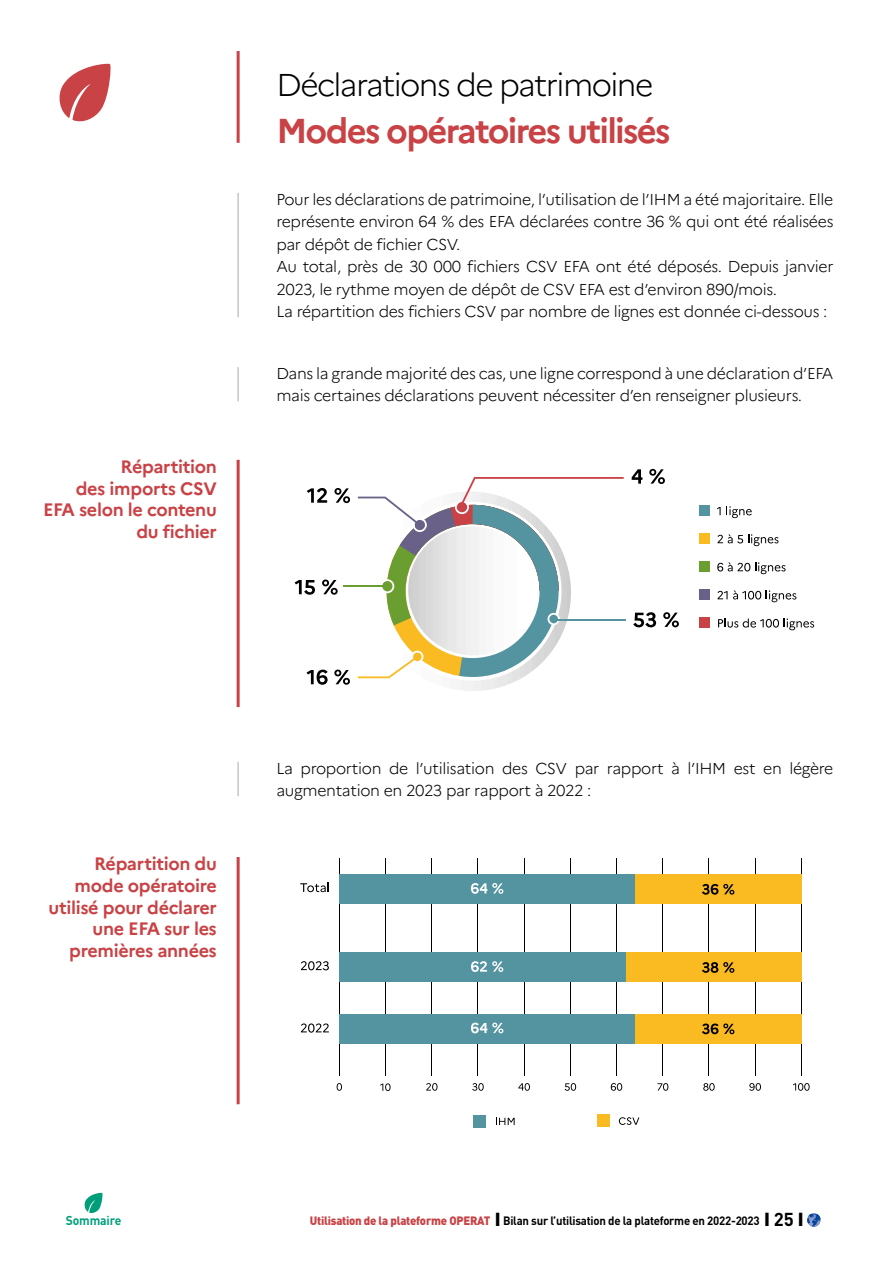
<style>
.page{position:relative;width:893px;height:1263px;background:#fff}
.page>*{position:absolute;margin:0;border:0;box-sizing:border-box;transform-origin:0 0}
.t1{font:700 34.5px "Marianne";letter-spacing:-.05em;color:#c94245}
.t2{font:300 31.5px "Marianne";letter-spacing:-.05em;color:#000}
.t3{font:700 18px/21.6px "Marianne";letter-spacing:-.02em;color:#c94245;text-align:right}
.t4{font:300 15.75px/22.5px "Marianne";letter-spacing:-.02em;color:#000}
.t5{font:700 12.75px "DIN Pro";letter-spacing:-.01em;color:#009f79;scale:.95 1}
.t6{font:700 12px "DIN Pro";letter-spacing:-.02em;color:#000;scale:.95 1}
.s1{font-weight:900;color:#c94245}
.s2{font-family:"DIN Black Alternate";font-weight:400;font-size:18.45px}
.s3{font-size:18.45px}
</style>
<div class="page">
<svg style="left:807px;top:1213px;width:14px;height:14px"></svg>
<hr style="left:237px;top:51px;width:3px;height:92px;background:#c94245">
<svg style="left:59px;top:63px;width:52px;height:59px"></svg>
<hr style="left:237px;top:193px;width:2px;height:124px;background:#c6c6c6">
<hr style="left:237px;top:367px;width:2px;height:34px;background:#c6c6c6">
<hr style="left:237px;top:762px;width:2px;height:34px;background:#c6c6c6">
<hr style="left:237px;top:460px;width:3px;height:247px;background:#c94245">
<hr style="left:237px;top:857px;width:3px;height:247px;background:#c94245">
<hr style="left:422px;top:491px;width:4px;height:200px;background:#fafafa">
<hr style="left:426px;top:491px;width:4px;height:200px;background:#fafafa">
<hr style="left:430px;top:491px;width:4px;height:200px;background:#fafafa">
<hr style="left:434px;top:491px;width:4px;height:200px;background:#fafafa">
<hr style="left:438px;top:491px;width:4px;height:200px;background:#fafafa">
<hr style="left:442px;top:491px;width:4px;height:200px;background:#f7f7f7">
<hr style="left:446px;top:491px;width:4px;height:200px;background:#f7f7f7">
<hr style="left:450px;top:491px;width:4px;height:200px;background:#f5f5f5">
<hr style="left:454px;top:491px;width:3px;height:200px;background:#f5f5f5">
<hr style="left:457px;top:491px;width:4px;height:200px;background:#f5f5f5">
<hr style="left:461px;top:491px;width:4px;height:200px;background:#f2f2f2">
<hr style="left:465px;top:491px;width:4px;height:200px;background:#f2f2f2">
<hr style="left:469px;top:491px;width:4px;height:200px;background:#f2f2f2">
<hr style="left:473px;top:491px;width:4px;height:200px;background:#f0f0f0">
<hr style="left:477px;top:491px;width:4px;height:200px;background:#f0f0f0">
<hr style="left:481px;top:491px;width:4px;height:200px;background:#ededed">
<hr style="left:485px;top:491px;width:4px;height:200px;background:#ededed">
<hr style="left:489px;top:491px;width:4px;height:200px;background:#ededed">
<svg style="left:493px;top:681px;width:4px;height:8px"></svg>
<svg style="left:497px;top:681px;width:4px;height:7px"></svg>
<hr style="left:501px;top:491px;width:3px;height:200px;background:#e8e8e8">
<svg style="left:504px;top:681px;width:4px;height:5px"></svg>
<hr style="left:548px;top:491px;width:3px;height:200px;background:#d6d6d6">
<svg style="left:633px;top:612px;width:23px;height:15px"></svg>
<svg style="left:663px;top:612px;width:16px;height:15px"></svg>
<svg style="left:307px;top:488px;width:20px;height:15px"></svg>
<svg style="left:334px;top:488px;width:16px;height:15px"></svg>
<svg style="left:295px;top:580px;width:20px;height:15px"></svg>
<svg style="left:322px;top:579px;width:16px;height:16px"></svg>
<svg style="left:307px;top:670px;width:21px;height:15px"></svg>
<svg style="left:334px;top:669px;width:16px;height:16px"></svg>
<svg style="left:632px;top:469px;width:10px;height:15px"></svg>
<svg style="left:649px;top:469px;width:16px;height:15px"></svg>
<hr style="left:343px;top:585px;width:44px;height:2px;background:#6b9e30">
<hr style="left:553px;top:619px;width:73px;height:2px;background:#5494a1">
<svg style="left:358px;top:477px;width:266px;height:204px"></svg>
<div style="left:699px;top:506px;width:11px;height:10px;background:#5494a1"></div>
<svg style="left:717px;top:506px;width:35px;height:12px"></svg>
<div style="left:699px;top:534px;width:11px;height:10px;background:#faba21"></div>
<svg style="left:717px;top:534px;width:61px;height:12px"></svg>
<div style="left:699px;top:562px;width:11px;height:10px;background:#6b9e30"></div>
<svg style="left:717px;top:562px;width:69px;height:12px"></svg>
<div style="left:699px;top:590px;width:11px;height:10px;background:#696187"></div>
<svg style="left:717px;top:590px;width:79px;height:12px"></svg>
<div style="left:699px;top:618px;width:11px;height:10px;background:#c94245"></div>
<svg style="left:718px;top:618px;width:96px;height:12px"></svg>
<div style="left:597px;top:1114px;width:13px;height:13px;background:#faba21"></div>
<svg style="left:619px;top:1117px;width:20px;height:8px"></svg>
<div style="left:473px;top:1115px;width:13px;height:12px;background:#5494a1"></div>
<svg style="left:496px;top:1118px;width:19px;height:7px"></svg>
<hr style="left:339px;top:858px;width:1px;height:218px;background:#000">
<hr style="left:385px;top:858px;width:1px;height:218px;background:#000">
<hr style="left:432px;top:858px;width:1px;height:218px;background:#000">
<hr style="left:478px;top:858px;width:1px;height:218px;background:#000">
<hr style="left:524px;top:858px;width:1px;height:218px;background:#000">
<hr style="left:570px;top:858px;width:1px;height:218px;background:#000">
<hr style="left:616px;top:858px;width:1px;height:218px;background:#000">
<hr style="left:663px;top:858px;width:1px;height:218px;background:#000">
<hr style="left:709px;top:858px;width:1px;height:218px;background:#000">
<hr style="left:755px;top:858px;width:1px;height:218px;background:#000">
<hr style="left:801px;top:858px;width:1px;height:218px;background:#000">
<div style="left:339px;top:874px;width:296px;height:30px;background:#5494a1"></div>
<div style="left:635px;top:874px;width:166px;height:30px;background:#faba21"></div>
<svg style="left:471px;top:883px;width:32px;height:11px"></svg>
<svg style="left:702px;top:884px;width:32px;height:11px"></svg>
<div style="left:339px;top:952px;width:287px;height:30px;background:#5494a1"></div>
<div style="left:626px;top:952px;width:175px;height:30px;background:#faba21"></div>
<svg style="left:471px;top:961px;width:32px;height:11px"></svg>
<svg style="left:702px;top:962px;width:32px;height:11px"></svg>
<div style="left:339px;top:1014px;width:296px;height:29px;background:#5494a1"></div>
<div style="left:635px;top:1014px;width:166px;height:29px;background:#faba21"></div>
<svg style="left:471px;top:1023px;width:32px;height:10px"></svg>
<svg style="left:702px;top:1023px;width:32px;height:11px"></svg>
<svg style="left:301px;top:1023px;width:28px;height:10px"></svg>
<svg style="left:337px;top:1083px;width:5px;height:8px"></svg>
<svg style="left:380px;top:1083px;width:11px;height:8px"></svg>
<svg style="left:426px;top:1083px;width:11px;height:8px"></svg>
<svg style="left:472px;top:1083px;width:12px;height:8px"></svg>
<svg style="left:518px;top:1083px;width:12px;height:8px"></svg>
<svg style="left:565px;top:1083px;width:11px;height:8px"></svg>
<svg style="left:611px;top:1083px;width:11px;height:8px"></svg>
<svg style="left:657px;top:1083px;width:11px;height:8px"></svg>
<svg style="left:703px;top:1083px;width:12px;height:8px"></svg>
<svg style="left:749px;top:1083px;width:12px;height:8px"></svg>
<svg style="left:793px;top:1083px;width:17px;height:8px"></svg>
<svg style="left:301px;top:961px;width:28px;height:9px"></svg>
<svg style="left:300px;top:883px;width:29px;height:9px"></svg>
<svg style="left:84px;top:1192px;width:19px;height:21px"></svg>
<p class="t3" style="left:43px;top:456px;width:175px">Répartition<br>des imports CSV<br>EFA selon le contenu du fichier</p>
<h2 class="t2" style="left:276px;top:65px;width:378px">Déclarations de patrimoine</h2>
<h1 class="t1" style="left:276px;top:109px;width:396px">Modes opératoires utilisés</h1>
<p class="t4" style="left:276px;top:188px;width:559px">Pour les déclarations de patrimoine, l’utilisation de l’IHM a été majoritaire. Elle représente environ 64 % des EFA déclarées contre 36 % qui ont été réalisées par dépôt de fichier CSV.<br>Au total, près de 30 000 fichiers CSV EFA ont été déposés. Depuis janvier 2023, le rythme moyen de dépôt de CSV EFA est d’environ 890/mois.<br>La répartition des fichiers CSV par nombre de lignes est donnée ci-dessous :</p>
<p class="t4" style="left:276px;top:362px;width:559px">Dans la grande majorité des cas, une ligne correspond à une déclaration d’EFA mais certaines déclarations peuvent nécessiter d’en renseigner plusieurs.</p>
<p class="t3" style="left:49px;top:853px;width:170px">Répartition du mode opératoire utilisé pour déclarer une EFA sur les premières années</p>
<p class="t4" style="left:276px;top:757px;width:558px">La proportion de l’utilisation des CSV par rapport à l’IHM est en légère augmentation en 2023 par rapport à 2022 :</p>
<p class="t5" style="left:66px;top:1210px;width:60px">Sommaire</p>
<p class="t6" style="left:310px;top:1211px;width:521px"><span class="s1">Utilisation de la plateforme OPERAT</span> <span class="s2">I</span> Bilan sur l’utilisation de la plateforme en 2022-2023 <span class="s2">I</span> <span class="s3">25</span> <span class="s2">I</span></p>
</div>
